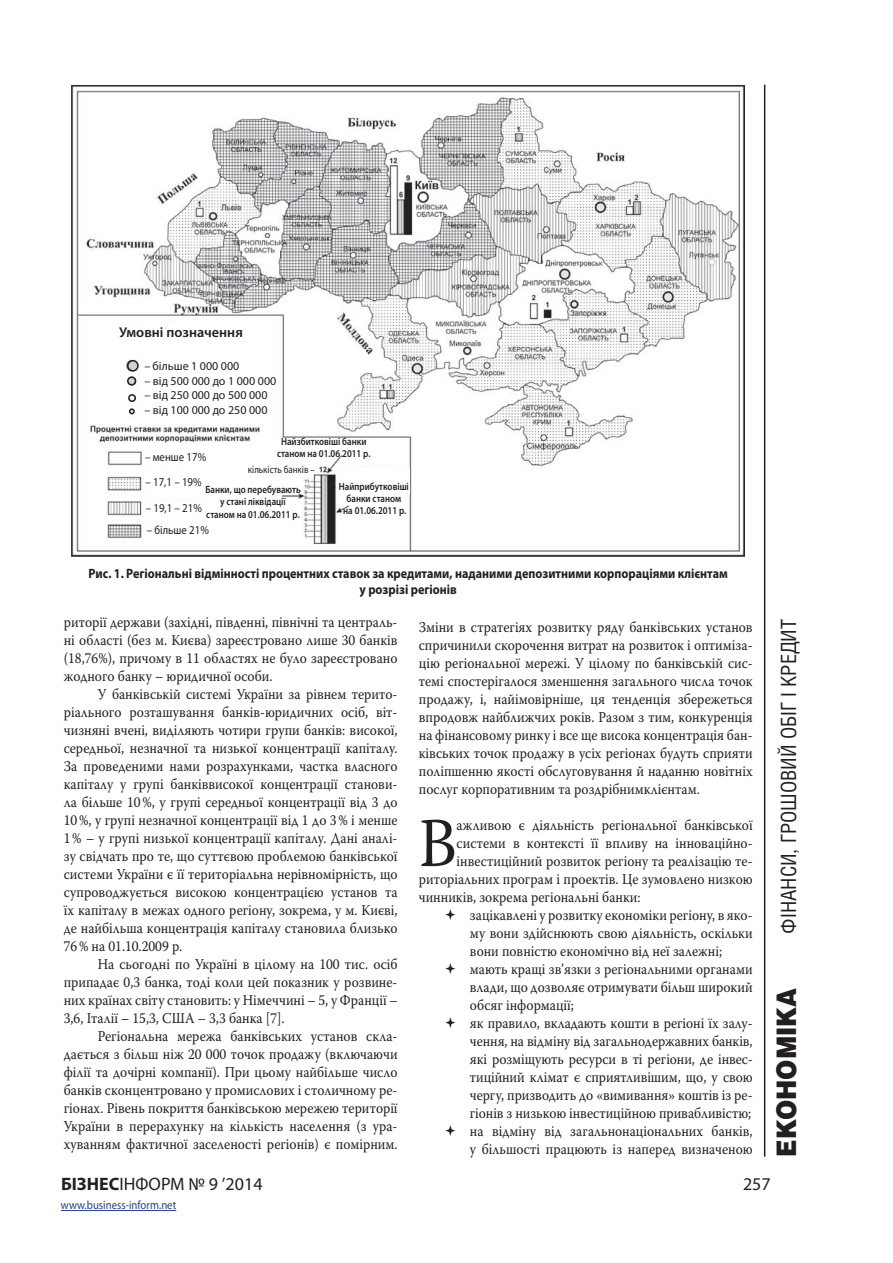
<style>
.page{position:relative;width:893px;height:1263px;background:#fff}
.page>*{position:absolute;margin:0;border:0;box-sizing:border-box;transform-origin:0 0}
.Osnova{font:69.6px "Warnock Pro";color:#231f20;scale:.9 1}
.t1{font:900 27px "Helios";color:#231f20;scale:.9 1}
.t2{font:21px "Helios Cond";color:#231f20}
.t3{font:18px "Myriad Pro";color:#231f20}
.Osnova-2{font:15px/18px "Warnock Pro";color:#231f20;text-align:justify;scale:.9 1}
.Otstup{font:15px/18px "Warnock Pro";color:#231f20;text-align:justify;scale:.9 1}
.t4{font:600 14.25px "Myriad Pro";color:#231f20}
.Title_table{font:700 13.5px/16.2px "Myriad Pro";color:#231f20;text-align:center;scale:.9 1}
.t5{font:12px "Myriad Pro";color:#231f20}
.t6{font:12px "Myriad Pro";color:#231f20;scale:.9 1}
.t7{font:12px "Myriad Pro";color:#253f8e;scale:.9 1}
.t8{font:600 10.5px/12px "Myriad Pro";color:#231f20;text-align:center;scale:.85 1}
.t9{font:10.5px "Myriad Pro";color:#231f20;scale:.85 1}
.s1{font-style:italic}
.s2{font-weight:700}
</style>
<div class="page">
<hr style="left:764px;top:85px;width:1px;height:1072px;background:#231f20">
<hr style="left:61px;top:1210px;width:115px;height:1px;background:#253f8e">
<img style="left:71px;top:86px;width:673px;height:470px">
<div style="left:130px;top:323px;width:110px;height:14px;background:#fff"></div>
<div style="left:145px;top:362px;width:102px;height:57px;background:#fff"></div>
<div style="left:128px;top:394px;width:8px;height:8px;border:2px solid #231f20;border-radius:50%"></div>
<div style="left:128px;top:377px;width:7px;height:8px;background:#d1d2d4;border-radius:50%"></div>
<div style="left:127px;top:376px;width:9px;height:10px;border:2px solid #231f20;border-radius:50%"></div>
<div style="left:128px;top:361px;width:10px;height:10px;background:#d1d2d4;border-radius:50%"></div>
<div style="left:127px;top:360px;width:12px;height:12px;border:2px solid #231f20;border-radius:50%"></div>
<svg style="left:129px;top:408px;width:6px;height:6px"></svg>
<div style="left:145px;top:454px;width:56px;height:9px;background:#fff"></div>
<div style="left:146px;top:477px;width:48px;height:12px;background:#fff"></div>
<div style="left:147px;top:501px;width:50px;height:9px;background:#fff"></div>
<div style="left:147px;top:524px;width:55px;height:10px;background:#fff"></div>
<div style="left:204px;top:482px;width:90px;height:10px;background:#fff"></div>
<div style="left:204px;top:492px;width:76px;height:8px;background:#fff"></div>
<div style="left:205px;top:499px;width:88px;height:14px;background:#fff"></div>
<div style="left:251px;top:466px;width:63px;height:8px;background:#fff"></div>
<div style="left:280px;top:439px;width:87px;height:17px;background:#fff"></div>
<div style="left:345px;top:467px;width:64px;height:26px;background:#fff"></div>
<div style="left:350px;top:484px;width:32px;height:33px;background:#fff"></div>
<p class="t4" style="left:119px;top:323px;width:125px">Умовні позначення</p>
<p class="t5" style="left:144px;top:359px;width:97px"><span class="s1">–</span> більше 1 000 000</p>
<p class="t5" style="left:144px;top:373px;width:133px">– від 500 000 до 1 000 000</p>
<p class="t5" style="left:144px;top:388px;width:125px">– від 250 000 до 500 000</p>
<p class="t5" style="left:144px;top:402px;width:125px">– від 100 000 до 250 000</p>
<p class="t6" style="left:145px;top:450px;width:70px">– менше 17%</p>
<p class="t6" style="left:146px;top:475px;width:64px">– 17,1 – 19%</p>
<p class="t6" style="left:146px;top:500px;width:64px">– 19,1 – 21%</p>
<p class="t6" style="left:147px;top:523px;width:71px">– більше 21%</p>
<p class="t8" style="left:277px;top:435px;width:112px">Найзбитковіші банки станом на 01.06.2011 р.</p>
<p class="t8" style="left:339px;top:480px;width:84px">Найприбутковіші банки станом<br>на 01.06.2011 р.</p>
<p class="t9" style="left:248px;top:462px;width:80px">кількість банків –</p>
<p class="t8" style="left:205px;top:482px;width:114px;line-height:12.6px">Банки, що перебувають у стані ліквідації станом на 01.06.2011 р.</p>
<p class="Title_table" style="left:89px;top:565px;width:712px">Рис. 1. Регіональні відмінності процентних ставок за кредитами, наданими депозитними корпораціями клієнтам у розрізі регіонів</p>
<p class="Osnova-2" style="left:64px;top:613px;width:372px">риторії держави (західні, південні, північні та централь&shy;ні області (без м. Києва) зареєстровано лише 30 банків (18,76%), причому в 11 областях не було зареєстровано жодного банку – юридичної особи.</p>
<p class="Osnova-2" style="left:64px;top:685px;width:372px;text-indent:34px">У банківській системі України за рівнем терито&shy;ріального розташування банків-юридичних осіб, віт&shy;чизняні вчені, виділяють чотири групи банків: високої, середньої, незначної та низької концентрації капіталу.<br>За проведеними нами розрахунками, частка власного капіталу у групі банківвисокої концентрації станови&shy;ла більше 10%, у групі середньої концентрації від 3 до 10%, у групі незначної концентрації від 1 до 3% і менше 1% – у групі низької концентрації капіталу. Дані аналі&shy;зу свідчать про те, що суттєвою проблемою банківської системи України є її територіальна нерівномірність, що супроводжується високою концентрацією установ та їх капіталу в межах одного регіону, зокрема, у м. Києві, де найбільша концентрація капіталу становила близько 76% на 01.10.2009 р.</p>
<p class="Osnova-2" style="left:64px;top:955px;width:372px;text-indent:34px">На сьогодні по Україні в цілому на 100 тис. осіб припадає 0,3 банка, тоді коли цей показник у розвине&shy;них країнах світу становить: у Німеччині – 5, у Франції – 3,6, Італії – 15,3, США – 3,3 банка [7].</p>
<p class="Osnova-2" style="left:64px;top:1027px;width:372px;text-indent:34px">Регіональна мережа банківських установ скла&shy;дається з більш ніж 20 000 точок продажу (включаючи філії та дочірні компанії). При цьому найбільше число банків сконцентровано у промислових і столичному ре&shy;гіонах. Рівень покриття банківською мережею території України в перерахунку на кількість населення (з ура&shy;хуванням фактичної заселеності регіонів) є помірним.</p>
<p class="Osnova-2" style="left:419px;top:618px;width:372px">Зміни в стратегіях розвитку ряду банківських установ спричинили скорочення витрат на розвиток і оптиміза&shy;цію регіональної мережі. У цілому по банківській сис&shy;темі спостерігалося зменшення загального числа точок продажу, і, найімовірніше, ця тенденція збережеться впродовж найближчих років. Разом з тим, конкуренція на фінансовому ринку і все ще висока концентрація бан&shy;ківських точок продажу в усіх регіонах будуть сприяти поліпшенню якості обслуговування й наданню новітніх послуг корпоративним та роздрібнимклієнтам.</p>
<p class="Osnova" style="left:419px;top:801px;width:43px">В</p>
<p class="Osnova-2" style="left:457px;top:816px;width:330px">ажливою є діяльність регіональної банківської</p>
<p class="Osnova-2" style="left:457px;top:834px;width:330px">системи в контексті її впливу на інноваційно-</p>
<p class="Osnova-2" style="left:457px;top:852px;width:330px">інвестиційний розвиток регіону та реалізацію те-</p>
<p class="Osnova-2" style="left:419px;top:870px;width:372px">риторіальних програм і проектів. Це зумовлено низкою</p>
<p class="Osnova-2" style="left:419px;top:888px;width:248px">чинників, зокрема регіональні банки:</p>
<p class="Otstup" style="left:470px;top:906px;width:316px">зацікавлені у розвитку економіки регіону, в яко&shy;му вони здійснюють свою діяльність, оскільки вони повністю економічно від неї залежні;</p>
<p class="Otstup" style="left:470px;top:960px;width:316px">мають кращі зв’язки з регіональними органами влади, що дозволяє отримувати більш широкий обсяг інформації;</p>
<p class="Otstup" style="left:470px;top:1014px;width:316px">як правило, вкладають кошти в регіоні їх залу&shy;чення, на відміну від загальнодержавних банків, які розміщують ресурси в ті регіони, де інвес&shy;тиційний клімат є сприятливішим, що, у свою чергу, призводить до «вимивання» коштів із ре&shy;гіонів з низькою інвестиційною привабливістю;</p>
<p class="Otstup" style="left:470px;top:1122px;width:316px">на відміну від загальнонаціональних банків, у більшості працюють із наперед визначеною</p>
<h3 class="t2" style="left:776px;top:934px;width:316px;rotate:-90deg">фінанси, грошовий обіг і кредит</h3>
<h2 class="t1" style="left:769px;top:1157px;width:189px;rotate:-90deg">ЕКОНОМІКА</h2>
<p class="t3" style="left:61px;top:1173px;width:203px"><span class="s2">БІЗНЕС</span>ІНФОРМ № 9 ’2014</p>
<p class="t3" style="left:743px;top:1173px;width:29px">257</p>
<p class="t7" style="left:61px;top:1198px;width:130px">www.business-inform.net</p>
</div>
